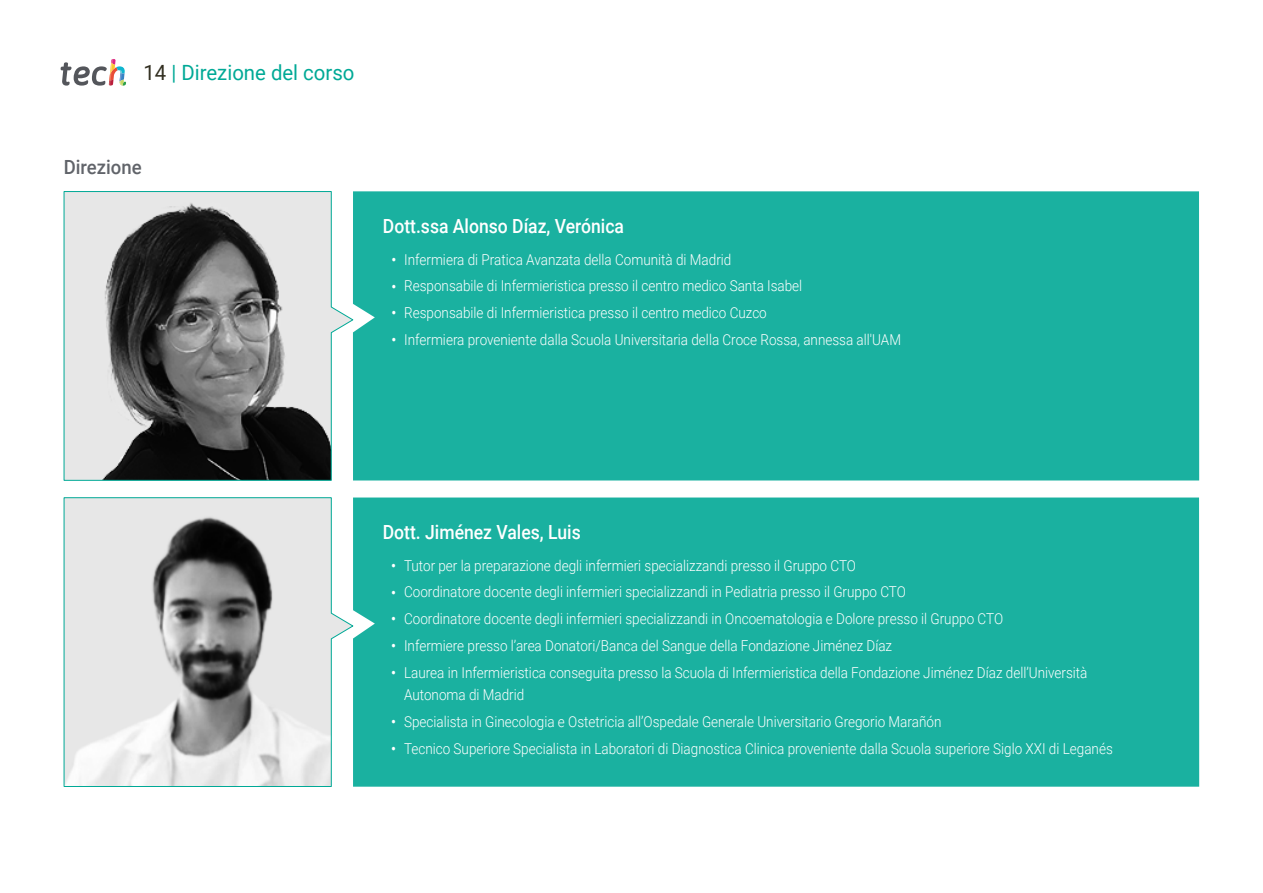
<style>
.page{position:relative;width:1263px;height:893px;background:#fff}
.page>*{position:absolute;margin:0;border:0;box-sizing:border-box;transform-origin:0 0}
.t1{font:21px "Roboto";color:#00a996}
.t2{font:500 19.5px "Roboto";color:#fff;scale:.9 1}
.t3{font:500 19.5px "Roboto";color:#61646a;scale:.95 1}
.t4{font:300 15px/26.7px "Roboto";color:#fff;scale:.9 1}
.s1{color:#312e20}
</style>
<div class="page">
<svg style="left:61px;top:59px;width:65px;height:27px"></svg>
<div style="left:354px;top:497px;width:845px;height:290px;background:#1ab1a0"></div>
<svg style="left:64px;top:191px;width:290px;height:290px;background:#8e9090"></svg>
<svg style="left:64px;top:497px;width:290px;height:290px"></svg>
<div style="left:353px;top:191px;width:846px;height:289px;background:#1ab1a0"></div>
<svg style="left:392px;top:284px;width:3px;height:4px"></svg>
<svg style="left:392px;top:311px;width:3px;height:4px"></svg>
<svg style="left:392px;top:590px;width:3px;height:4px"></svg>
<svg style="left:392px;top:617px;width:3px;height:4px"></svg>
<svg style="left:392px;top:644px;width:3px;height:4px"></svg>
<svg style="left:392px;top:720px;width:3px;height:4px"></svg>
<h1 class="t1" style="left:144px;top:57px;width:213px"><span class="s1">14</span> | Direzione del corso</h1>
<h2 class="t3" style="left:64px;top:154px;width:84px">Direzione</h2>
<h2 class="t2" style="left:383px;top:212px;width:269px">Dott.ssa Alonso Díaz, Verónica</h2>
<p class="t4" style="left:404px;top:245px;width:553px">Infermiera di Pratica Avanzata della Comunità di Madrid<br>Responsabile di Infermieristica presso il centro medico Santa Isabel<br>Responsabile di Infermieristica presso il centro medico Cuzco<br>Infermiera proveniente dalla Scuola Universitaria della Croce Rossa, annessa all'UAM</p>
<h2 class="t2" style="left:383px;top:518px;width:221px">Dott. Jiménez Vales, Luis</h2>
<p class="t4" style="left:404px;top:551px;width:761px">Tutor per la preparazione degli infermieri specializzandi presso il Gruppo CTO<br>Coordinatore docente degli infermieri specializzandi in Pediatria presso il Gruppo CTO<br>Coordinatore docente degli infermieri specializzandi in Oncoematologia e Dolore presso il Gruppo CTO<br>Infermiere presso l’area Donatori/Banca del Sangue della Fondazione Jiménez Díaz<br>Laurea in Infermieristica conseguita presso la Scuola di Infermieristica della Fondazione Jiménez Díaz dell’Università</p>
<p class="t4" style="left:404px;top:681px;width:789px">Autonoma di Madrid<br>Specialista in Ginecologia e Ostetricia all’Ospedale Generale Universitario Gregorio Marañón<br>Tecnico Superiore Specialista in Laboratori di Diagnostica Clinica proveniente dalla Scuola superiore Siglo XXI di Leganés</p>
</div>
